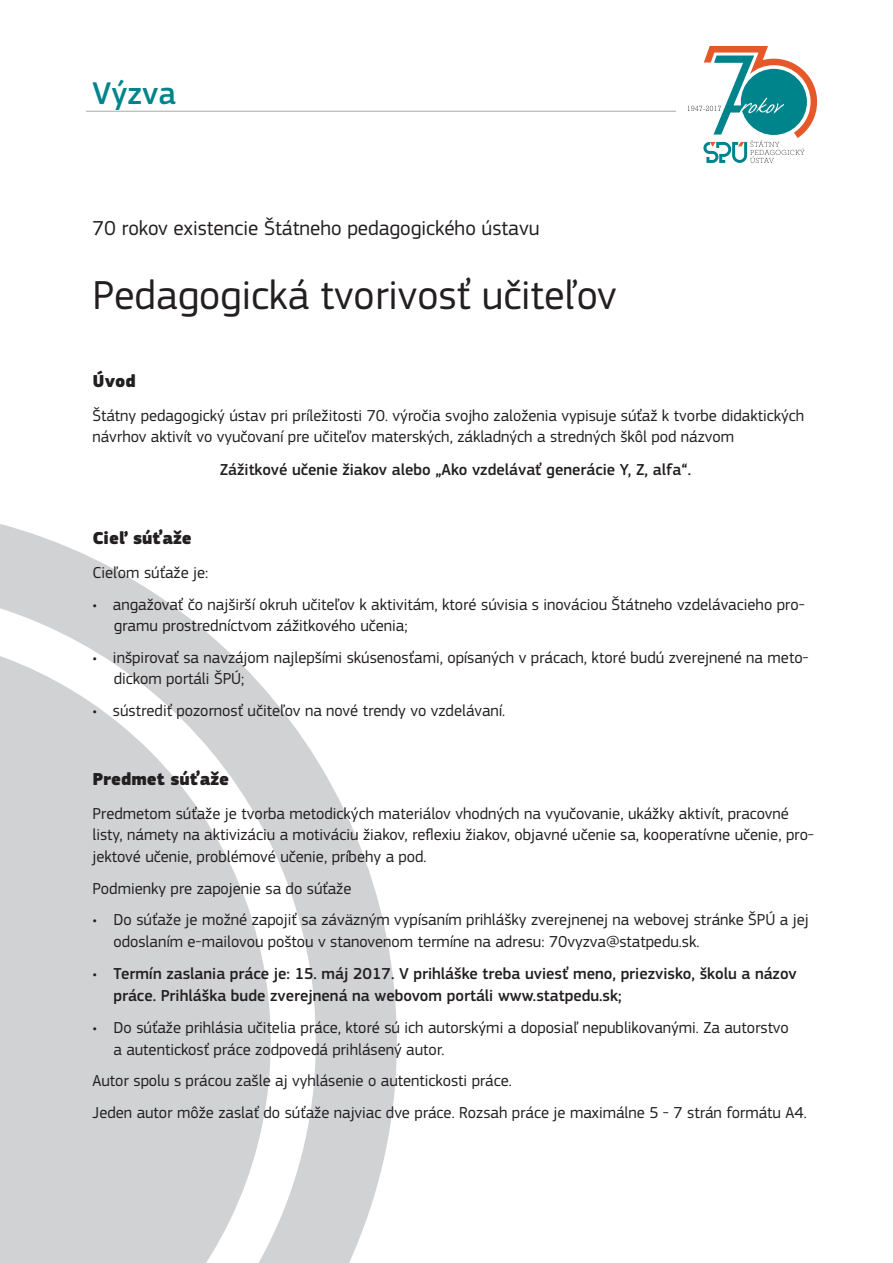
<style>
.page{position:relative;width:893px;height:1263px;background:#fff}
.page>*{position:absolute;margin:0;border:0;box-sizing:border-box;transform-origin:0 0}
.t1{font:42px "PF Square Sans Pro";color:#231f20}
.t2{font:500 32.7px "PF Square Sans Pro";color:#00848b}
.t3{font:21px "PF Square Sans Pro";color:#231f20}
.t4{font:900 18px "PF Square Sans Pro";color:#231f20}
.t5{font:16.5px/21.3px "PF Square Sans Pro";color:#231f20}
.t6{font:500 16.5px/21.8px "PF Square Sans Pro";color:#231f20}
.s1{font-weight:400}
</style>
<div class="page">
<svg style="left:0;top:524px;width:397px;height:739px;fill:#d1d2d4"></svg>
<svg style="left:688px;top:46px;width:129px;height:117px"></svg>
<hr style="left:86px;top:111px;width:590px;height:1px;background:#a8a9ad">
<h2 class="t2" style="left:92px;top:79px;width:86px">Výzva</h2>
<p class="t3" style="left:92px;top:219px;width:449px">70 rokov existencie Štátneho pedagogického ústavu</p>
<h1 class="t1" style="left:92px;top:277px;width:526px">Pedagogická tvorivosť učiteľov</h1>
<p class="t4" style="left:92px;top:373px;width:45px">Úvod</p>
<p class="t5" style="left:92px;top:406px;width:713px">Štátny pedagogický ústav pri príležitosti 70. výročia svojho založenia vypisuje súťaž k tvorbe didaktických návrhov aktivít vo vyučovaní pre učiteľov materských, základných a stredných škôl pod názvom</p>
<p class="t6" style="left:220px;top:460px;width:473px">Zážitkové učenie žiakov alebo „Ako vzdelávať generácie Y, Z, alfa“.</p>
<p class="t4" style="left:92px;top:530px;width:101px">Cieľ súťaže</p>
<p class="t5" style="left:92px;top:563px;width:117px">Cieľom súťaže je:</p>
<p class="t5" style="left:114px;top:595px;width:692px;text-indent:-21px">• angažovať čo najširší okruh učiteľov k aktivitám, ktoré súvisia s inováciou Štátneho vzdelávacieho pro&shy;gramu prostredníctvom zážitkového učenia;</p>
<p class="t5" style="left:114px;top:648px;width:696px;text-indent:-21px">• inšpirovať sa navzájom najlepšími skúsenosťami, opísaných v prácach, ktoré budú zverejnené na meto&shy;dickom portáli ŠPÚ;</p>
<p class="t5" style="left:92px;top:702px;width:414px">• sústrediť pozornosť učiteľov na nové trendy vo vzdelávaní.</p>
<p class="t4" style="left:92px;top:771px;width:138px">Predmet súťaže</p>
<p class="t5" style="left:92px;top:804px;width:723px">Predmetom súťaže je tvorba metodických materiálov vhodných na vyučovanie, ukážky aktivít, pracovné listy, námety na aktivizáciu a motiváciu žiakov, reflexiu žiakov, objavné učenie sa, kooperatívne učenie, pro&shy;jektové učenie, problémové učenie, príbehy a pod.</p>
<p class="t5" style="left:92px;top:879px;width:261px">Podmienky pre zapojenie sa do súťaže</p>
<p class="t5" style="left:113px;top:911px;width:697px;text-indent:-21px">• Do súťaže je možné zapojiť sa záväzným vypísaním prihlášky zverejnenej na webovej stránke ŠPÚ a jej odoslaním e-mailovou poštou v stanovenom termíne na adresu: 70vyzva@statpedu.sk.</p>
<p class="t6" style="left:113px;top:964px;width:685px;text-indent:-21px"><span class="s1">•</span> Termín zaslania práce je: 15. máj 2017. V prihláške treba uviesť meno, priezvisko, školu a názov práce. Prihláška bude zverejnená na webovom portáli www.statpedu.sk;</p>
<p class="t5" style="left:113px;top:1018px;width:677px;text-indent:-21px">• Do súťaže prihlásia učitelia práce, ktoré sú ich autorskými a doposiaľ nepublikovanými. Za autorstvo a autentickosť práce zodpovedá prihlásený autor.</p>
<p class="t5" style="left:92px;top:1066px;width:716px;line-height:32px">Autor spolu s prácou zašle aj vyhlásenie o autentickosti práce.<br>Jeden autor môže zaslať do súťaže najviac dve práce. Rozsah práce je maximálne 5 - 7 strán formátu A4.</p>
</div>
